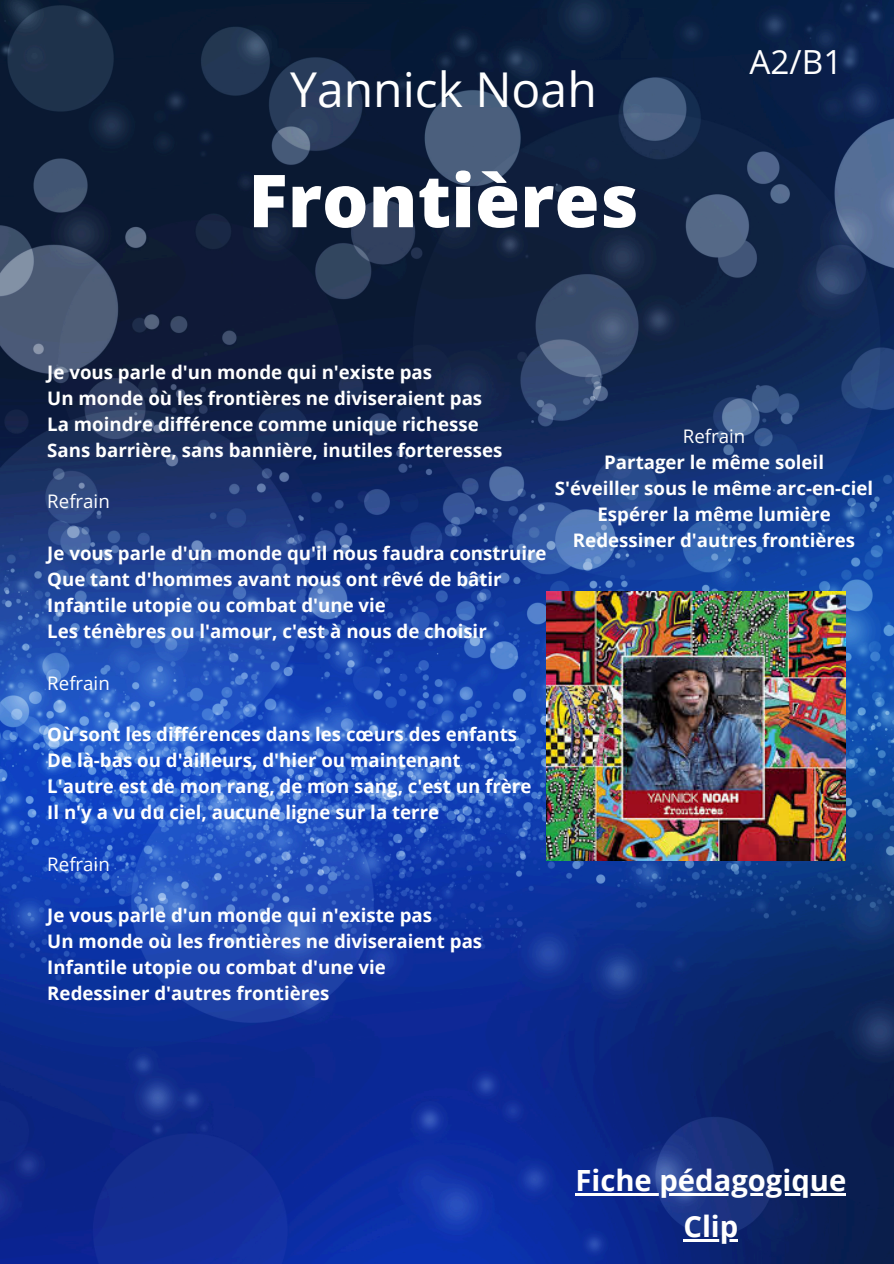
<style>
.page{position:relative;width:894px;height:1264px;background:#fff}
.page>*{position:absolute;margin:0;border:0;box-sizing:border-box;transform-origin:0 0}
.t1{font:800 73.05px "Open Sans";color:#fff}
.t2{font:48px "Open Sans";color:#fff}
.t3{font:33.3px "Open Sans";color:#fff}
.t4{font:700 29.25px "Open Sans";color:#fff}
.t5{font:700 18.6px/25.8px "Open Sans";color:#fff}
.t6{font:18.6px "Open Sans";color:#fff}
</style>
<div class="page">
<img style="left:0;top:0;width:893px;height:1263px">
<img style="left:546px;top:591px;width:299px;height:269px">
<hr style="left:683px;top:1239px;width:55px;height:2px;background:#fff">
<hr style="left:575px;top:1193px;width:271px;height:2px;background:#fff">
<p class="t2" style="left:290px;top:55px;width:308px">Yannick Noah</p>
<p class="t1" style="left:248px;top:149px;width:391px">Frontières</p>
<p class="t3" style="left:749px;top:38px;width:94px">A2/B1</p>
<p class="t5" style="left:47px;top:359px;width:456px">Je vous parle d'un monde qui n'existe pas<br>Un monde où les frontières ne diviseraient pas La moindre différence comme unique richesse Sans barrière, sans bannière, inutiles forteresses</p>
<h2 class="t6" style="left:47px;top:488px;width:64px">Refrain</h2>
<h3 class="t5" style="left:47px;top:540px;width:500px">Je vous parle d'un monde qu'il nous faudra construire Que tant d'hommes avant nous ont rêvé de bâtir Infantile utopie ou combat d'une vie<br>Les ténèbres ou l'amour, c'est à nous de choisir</h3>
<h1 class="t6" style="left:47px;top:669px;width:64px">Refrain</h1>
<h5 class="t5" style="left:47px;top:721px;width:485px">Où sont les différences dans les cœurs des enfants De là-bas ou d'ailleurs, d'hier ou maintenant L'autre est de mon rang, de mon sang, c'est un frère Il n'y a vu du ciel, aucune ligne sur la terre</h5>
<p class="t6" style="left:47px;top:850px;width:64px">Refrain</p>
<h5 class="t5" style="left:47px;top:902px;width:436px">Je vous parle d'un monde qui n'existe pas<br>Un monde où les frontières ne diviseraient pas Infantile utopie ou combat d'une vie Redessiner d'autres frontières</h5>
<p class="t6" style="left:682px;top:423px;width:64px">Refrain</p>
<h5 class="t5" style="left:604px;top:449px;width:221px">Partager le même soleil</h5>
<p class="t5" style="left:554px;top:474px;width:320px">S'éveiller sous le même arc-en-ciel</p>
<h5 class="t5" style="left:597px;top:500px;width:235px">Espérer la même lumière</h5>
<p class="t5" style="left:573px;top:526px;width:284px">Redessiner d'autres frontières</p>
<p class="t4" style="left:575px;top:1159px;width:272px">Fiche pédagogique</p>
<p class="t4" style="left:683px;top:1205px;width:56px">Clip</p>
</div>
